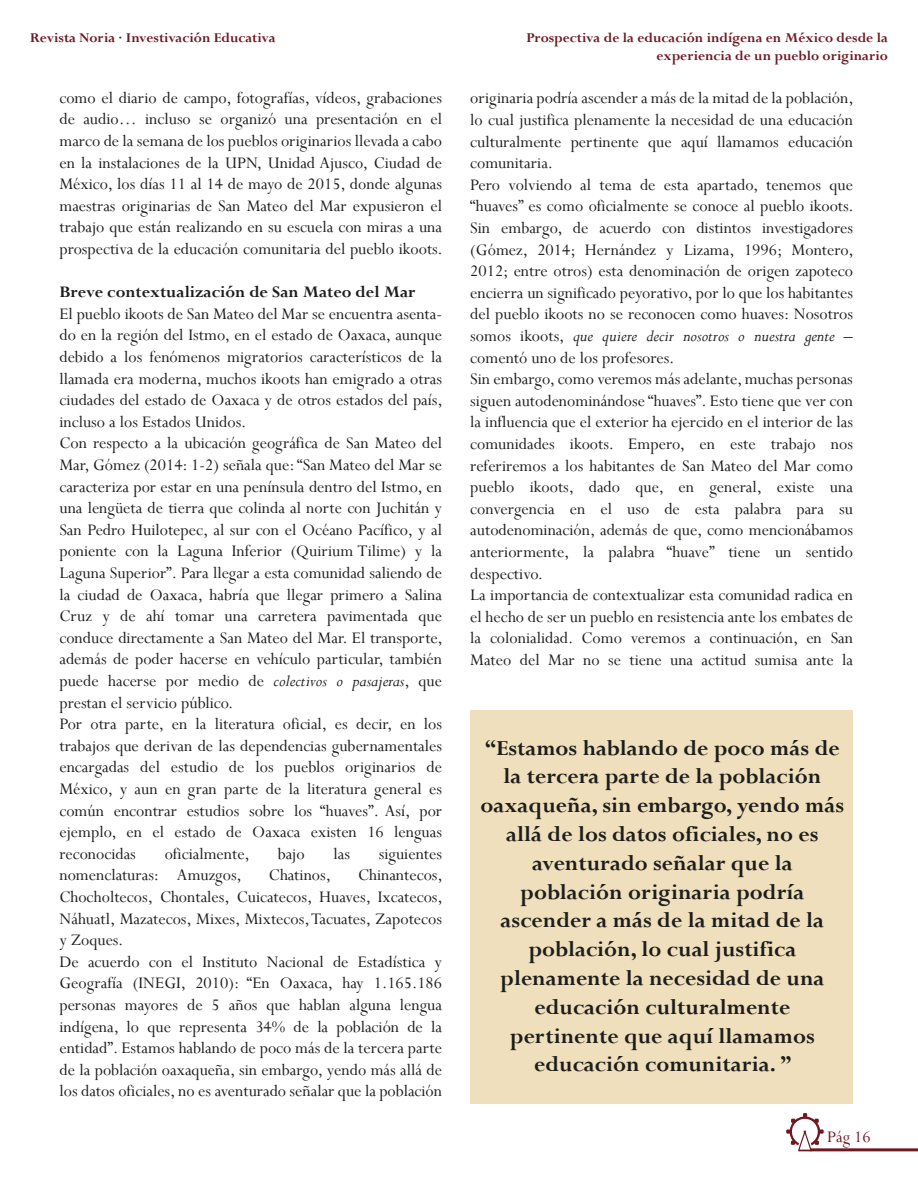
<style>
.page{position:relative;width:918px;height:1188px;background:#fff}
.page>*{position:absolute;margin:0;border:0;box-sizing:border-box;transform-origin:0 0}
.t1{font:700 24px/28.8px "Perpetua";color:#1d1d1b;text-align:center}
.t2{font:18px/21.6px "Perpetua";color:#1d1d1b}
.t3{font:700 18px "Perpetua";color:#1d1d1b}
.t4{font:18px "Perpetua";color:#701821}
.t5{font:700 15px/18px "Perpetua";color:#701821;text-align:right}
.s1{font-style:italic}
</style>
<div class="page">
<svg style="left:786px;top:1113px;width:38px;height:38px"></svg>
<hr style="left:810px;top:1148px;width:108px;height:3px;background:#701821">
<div style="left:470px;top:710px;width:383px;height:394px;background:#efdfbc"></div>
<p class="t5" style="left:30px;top:28px;width:247px">Revista Noria · Investivación Educativa</p>
<p class="t2" style="left:59px;top:86px;width:385px;text-align:justify">como el diario de campo, fotografías, vídeos, grabaciones de audio… incluso se organizó una presentación en el marco de la semana de los pueblos originarios llevada a cabo en la instalaciones de la UPN, Unidad Ajusco, Ciudad de México, los días 11 al 14 de mayo de 2015, donde algunas maestras originarias de San Mateo del Mar expusieron el trabajo que están realizando en su escuela con miras a una prospectiva de la educación comunitaria del pueblo ikoots.</p>
<p class="t3" style="left:59px;top:281px;width:358px">Breve contextualización de San Mateo del Mar</p>
<p class="t2" style="left:59px;top:302px;width:385px">El pueblo ikoots de San Mateo del Mar se encuentra asenta&shy;do en la región del Istmo, en el estado de Oaxaca, aunque debido a los fenómenos migratorios característicos de la llamada era moderna, muchos ikoots han emigrado a otras ciudades del estado de Oaxaca y de otros estados del país, incluso a los Estados Unidos.<br>Con respecto a la ubicación geográfica de San Mateo del Mar, Gómez (2014: 1-2) señala que: “San Mateo del Mar se caracteriza por estar en una península dentro del Istmo, en una lengüeta de tierra que colinda al norte con Juchitán y San Pedro Huilotepec, al sur con el Océano Pacífico, y al poniente con la Laguna Inferior (Quirium Tilime) y la Laguna Superior”. Para llegar a esta comunidad saliendo de la ciudad de Oaxaca, habría que llegar primero a Salina Cruz y de ahí tomar una carretera pavimentada que conduce directamente a San Mateo del Mar. El transporte, además de poder hacerse en vehículo particular, también puede hacerse por medio de <span class="s1">colectivos o pasajeras</span>, que prestan el servicio público.<br>Por otra parte, en la literatura oficial, es decir, en los trabajos que derivan de las dependencias gubernamentales encargadas del estudio de los pueblos originarios de México, y aun en gran parte de la literatura general es común encontrar estudios sobre los “huaves”. Así, por ejemplo, en el estado de Oaxaca existen 16 lenguas reconocidas</p>
<p class="t2" style="left:165px;top:842px;width:86px">oficialmente,</p>
<p class="t2" style="left:278px;top:842px;width:28px">bajo</p>
<p class="t2" style="left:333px;top:842px;width:18px">las</p>
<p class="t2" style="left:379px;top:842px;width:65px">siguientes</p>
<p class="t2" style="left:59px;top:864px;width:184px">nomenclaturas: Amuzgos,</p>
<p class="t2" style="left:269px;top:864px;width:64px">Chatinos,</p>
<p class="t2" style="left:59px;top:864px;width:385px;text-indent:299px">Chinantecos, Chocholtecos, Chontales, Cuicatecos, Huaves, Ixcatecos, Náhuatl, Mazatecos, Mixes, Mixtecos, Tacuates, Zapotecos y Zoques.<br>De acuerdo con el Instituto Nacional de Estadística y Geografía (INEGI, 2010): “En Oaxaca, hay 1.165.186 personas mayores de 5 años que hablan alguna lengua indígena, lo que representa 34% de la población de la entidad”. Estamos hablando de poco más de la tercera parte de la población oaxaqueña, sin embargo, yendo más allá de los datos oficiales, no es aventurado señalar que la población</p>
<p class="t5" style="left:526px;top:28px;width:363px">Prospectiva de la educación indígena en México desde la experiencia de un pueblo originario</p>
<p class="t2" style="left:470px;top:87px;width:385px">originaria podría ascender a más de la mitad de la población, lo cual justifica plenamente la necesidad de una educación culturalmente pertinente que aquí llamamos educación comunitaria.<br>Pero volviendo al tema de esta apartado, tenemos que “huaves” es como oficialmente se conoce al pueblo ikoots.<br>Sin embargo, de acuerdo con distintos investigadores (Gómez, 2014; Hernández y Lizama, 1996; Montero, 2012; entre otros) esta denominación de origen zapoteco encierra un significado peyorativo, por lo que los habitantes del pueblo ikoots no se reconocen como huaves: Nosotros somos ikoots, <span class="s1">que quiere decir nosotros o nuestra gente</span> – comentó uno de los profesores.<br>Sin embargo, como veremos más adelante, muchas personas siguen autodenominándose “huaves”. Esto tiene que ver con la influencia que el exterior ha ejercido en el interior de las comunidades ikoots. Empero, en este trabajo nos referiremos a los habitantes de San Mateo del Mar como pueblo ikoots, dado que, en general, existe una convergencia en el uso de esta palabra para su autodenominación, además de que, como mencionábamos anteriormente, la palabra “huave” tiene un sentido despectivo.<br>La importancia de contextualizar esta comunidad radica en el hecho de ser un pueblo en resistencia ante los embates de la colonialidad. Como veremos a continuación, en San Mateo del Mar no se tiene una actitud sumisa ante la</p>
<p class="t1" style="left:480px;top:733px;width:365px">“Estamos hablando de poco más de la tercera parte de la población oaxaqueña, sin embargo, yendo más allá de los datos oficiales, no es aventurado señalar que la población originaria podría ascender a más de la mitad de la población, lo cual justifica plenamente la necesidad de una educación culturalmente pertinente que aquí llamamos educación comunitaria. ”</p>
<p class="t4" style="left:827px;top:1126px;width:45px">Pág 16</p>
</div>
